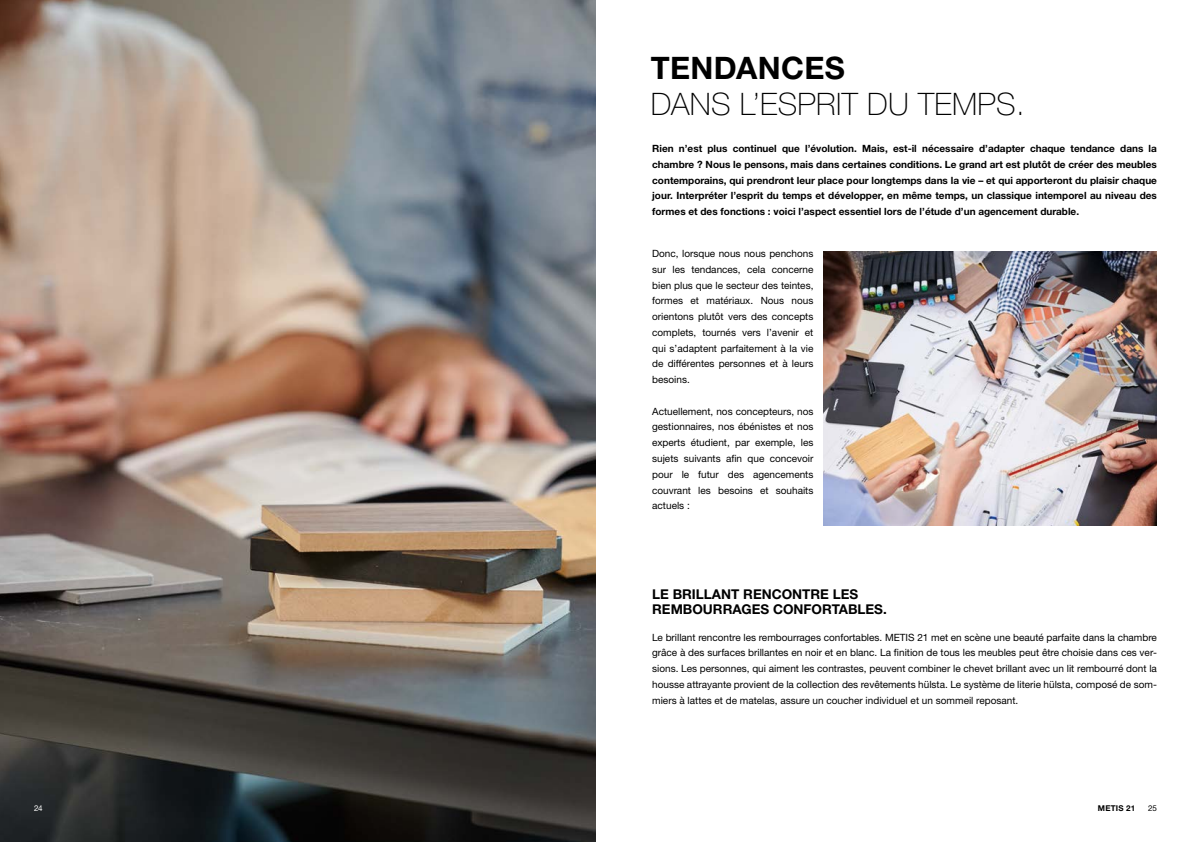
<style>
.page{position:relative;width:1191px;height:842px;background:#fff}
.page>*{position:absolute;margin:0;border:0;box-sizing:border-box;transform-origin:0 0}
.t1{font:100 31px "Helvetica Neue LTW1 G";letter-spacing:.01em;color:#000}
.t2{font:700 31px "Helvetica Neue LTW1 G";letter-spacing:.01em;color:#000}
.t3{font:700 13.5px/15.8px "Helvetica Neue LTW1 G";color:#000}
.t4{font:10px/15.8px "Helvetica Neue LTW1 G";color:#000;text-align:justify}
.t5{font:700 10px/15.8px "Helvetica Neue LTW1 G";color:#000;text-align:justify}
.t6{font:700 8px "Helvetica Neue LTW1 G";letter-spacing:.03em;color:#000}
.t7{font:8px "Helvetica Neue LTW1 G";color:#fff}
.t8{font:8px "Helvetica Neue LTW1 G";color:#000}
</style>
<div class="page">
<img style="left:824px;top:252px;width:333px;height:273px">
<img style="left:0;top:0;width:595px;height:842px">
<h1 class="t2" style="left:651px;top:49px;width:196px">TENDANCES</h1>
<h1 class="t1" style="left:651px;top:86px;width:375px">DANS L’ESPRIT DU TEMPS.</h1>
<p class="t5" style="left:652px;top:141px;width:506px">Rien n’est plus continuel que l’évolution. Mais, est-il nécessaire d’adapter chaque tendance dans la chambre ? Nous le pensons, mais dans certaines conditions. Le grand art est plutôt de créer des meubles contemporains, qui prendront leur place pour longtemps dans la vie – et qui apporteront du plaisir chaque jour. Interpréter l’esprit du temps et développer, en même temps, un classique intemporel au niveau des formes et des fonctions : voici l’aspect essentiel lors de l’étude d’un agencement durable.</p>
<p class="t4" style="left:652px;top:246px;width:163px">Donc, lorsque nous nous penchons sur les tendances, cela concerne bien plus que le secteur des teintes, formes et matériaux. Nous nous orientons plutôt vers des concepts complets, tournés vers l’avenir et qui s’adaptent parfaitement à la vie de différentes personnes et à leurs besoins.</p>
<p class="t4" style="left:652px;top:403px;width:163px">Actuellement, nos concepteurs, nos gestionnaires, nos ébénistes et nos experts étudient, par exemple, les sujets suivants afin que concevoir pour le futur des agencements couvrant les besoins et souhaits actuels :</p>
<h2 class="t3" style="left:652px;top:586px;width:236px">LE BRILLANT RENCONTRE LES<br>REMBOURRAGES CONFORTABLES.</h2>
<p class="t4" style="left:652px;top:629px;width:506px">Le brillant rencontre les rembourrages confortables. METIS 21 met en scène une beauté parfaite dans la chambre grâce à des surfaces brillantes en noir et en blanc. La finition de tous les meubles peut être choisie dans ces ver&shy;sions. Les personnes, qui aiment les contrastes, peuvent combiner le chevet brillant avec un lit rembourré dont la housse attrayante provient de la collection des revêtements hülsta. Le système de literie hülsta, composé de som&shy;miers à lattes et de matelas, assure un coucher individuel et un sommeil reposant.</p>
<p class="t7" style="left:34px;top:803px;width:10px">24</p>
<p class="t6" style="left:1097px;top:803px;width:39px">METIS 21</p>
<p class="t8" style="left:1148px;top:803px;width:10px">25</p>
</div>
